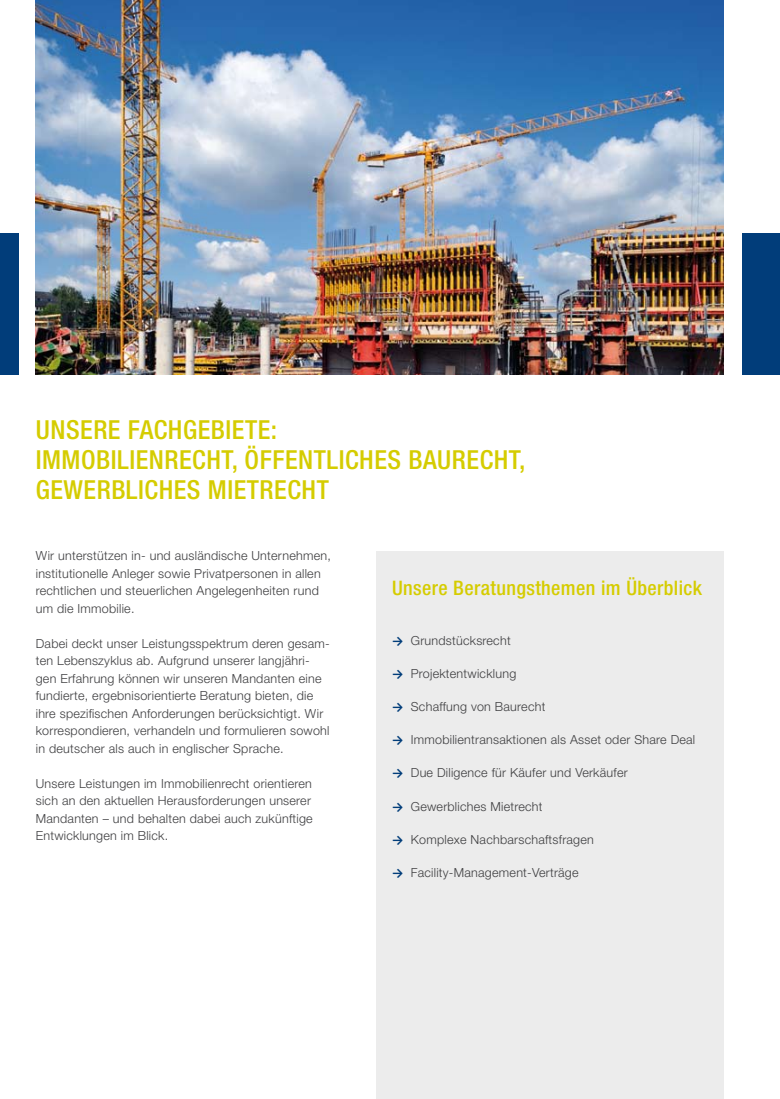
<style>
.page{position:relative;width:780px;height:1099px;background:#fff}
.page>*{position:absolute;margin:0;border:0;box-sizing:border-box;transform-origin:0 0}
.t1{font:500 condensed 26.25px/30px "Helvetica Neue LT Pro";letter-spacing:.02em;color:#d5cc00}
.t2{font:500 condensed 20px "Helvetica Neue LT Pro";letter-spacing:.02em;color:#d5cc00}
.t3{font:300 12.5px/17.5px "Helvetica Neue LT Pro";letter-spacing:.02em;color:#3e3e40}
.s1{font-family:"Calibri";font-weight:700;color:#013d7a}
</style>
<div class="page">
<div style="left:742px;top:233px;width:38px;height:142px;background:#013d7a"></div>
<div style="left:0;top:233px;width:18px;height:142px;background:#013d7a"></div>
<div style="left:376px;top:551px;width:348px;height:547px;background:#ececec"></div>
<img style="left:36px;top:0;width:688px;height:375px">
<h1 class="t1" style="left:36px;top:414px;width:491px">UNSERE FACHGEBIETE:<br>IMMOBILIENRECHT, ÖFFENTLICHES BAURECHT,<br>GEWERBLICHES MIETRECHT</h1>
<p class="t3" style="left:36px;top:547px;width:296px">Wir unterstützen in- und ausländische Unternehmen, institutionelle Anleger sowie Privatpersonen in allen rechtlichen und steuerlichen Angelegenheiten rund um die Immobilie.</p>
<p class="t3" style="left:36px;top:634px;width:295px">Dabei deckt unser Leistungsspektrum deren gesam&shy;ten Lebenszyklus ab. Aufgrund unserer langjähri&shy;gen Erfahrung können wir unseren Mandanten eine fundierte, ergebnisorientierte Beratung bieten, die ihre spezifischen Anforderungen berücksichtigt. Wir korrespondieren, verhandeln und formulieren sowohl in deutscher als auch in englischer Sprache.</p>
<p class="t3" style="left:36px;top:774px;width:278px">Unsere Leistungen im Immobilienrecht orientieren sich an den aktuellen Herausforderungen unserer Mandanten – und behalten dabei auch zukünftige Entwicklungen im Blick.</p>
<h2 class="t2" style="left:392px;top:576px;width:311px">UNSERE BERATUNGSTHEMEN IM ÜBERBLICK</h2>
<p class="t3" style="left:392px;top:631px;width:120px"><span class="s1">→</span> Grundstücksrecht</p>
<p class="t3" style="left:392px;top:664px;width:126px"><span class="s1">→</span> Projektentwicklung</p>
<p class="t3" style="left:392px;top:697px;width:155px"><span class="s1">→</span> Schaffung von Baurecht</p>
<p class="t3" style="left:392px;top:731px;width:305px"><span class="s1">→</span> Immobilientransaktionen als Asset oder Share Deal</p>
<p class="t3" style="left:392px;top:764px;width:237px"><span class="s1">→</span> Due Diligence für Käufer und Verkäufer</p>
<p class="t3" style="left:392px;top:797px;width:152px"><span class="s1">→</span> Gewerbliches Mietrecht</p>
<p class="t3" style="left:392px;top:830px;width:203px"><span class="s1">→</span> Komplexe Nachbarschaftsfragen</p>
<p class="t3" style="left:392px;top:863px;width:188px"><span class="s1">→</span> Facility-Management-Verträge</p>
</div>
